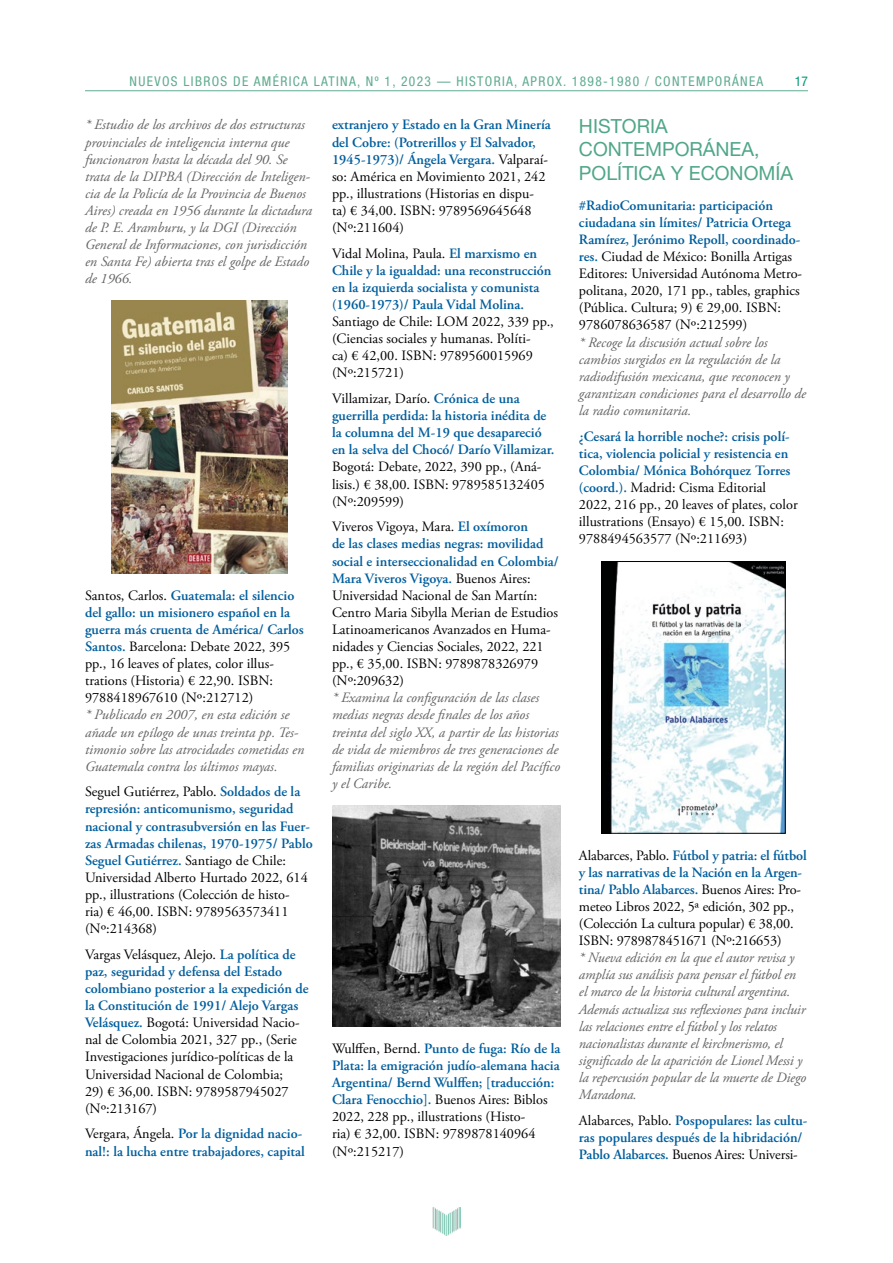
<style>
.page{position:relative;width:893px;height:1263px;background:#fff}
.page>*{position:absolute;margin:0;border:0;box-sizing:border-box;transform-origin:0 0}
.t1{font:19.5px/23.4px "Helvetica Neue LT Std";color:#50a788}
.t2{font:14.25px/17.1px "Adobe Garamond Pro";color:#000}
.t3{font:italic 14.25px/17.1px "Adobe Garamond Pro";color:#646363}
.t4{font:600 14.25px/17.1px "Adobe Garamond Pro";color:#005e9d}
.t5{font:condensed 13.5px "Helvetica Neue LT Std";letter-spacing:.1em;color:#5fac8f}
.t6{font:condensed 13.5px "Helvetica Neue LT Std";color:#009974}
.s1{font-weight:600;color:#005e9d}
.s2{font-weight:400;color:#000}
</style>
<div class="page">
<img style="left:433px;top:1208px;width:27px;height:27px">
<hr style="left:85px;top:90px;width:723px;height:1px;background:#5fac8f">
<img style="left:603px;top:563px;width:180px;height:268px">
<div style="left:601px;top:561px;width:184px;height:272px;border:1px solid #000"></div>
<img style="left:111px;top:301px;width:177px;height:272px">
<img style="left:332px;top:806px;width:229px;height:221px">
<p class="t5" style="left:130px;top:74px;width:635px">NUEVOS LIBROS DE AMÉRICA LATINA, Nº 1, 2023 — HISTORIA, APROX. 1898-1980 / CONTEMPORÁNEA</p>
<p class="t6" style="left:795px;top:74px;width:14px">17</p>
<p class="t3" style="left:85px;top:117px;width:228px">* Estudio de los archivos de dos estructuras provinciales de inteligencia interna que funcionaron hasta la década del 90. Se trata de la DIPBA (Dirección de Inteligen&shy;cia de la Policía de la Provincia de Buenos Aires) creada en 1956 durante la dictadura de P. E. Aramburu, y la DGI (Dirección General de Informaciones, con jurisdicción en Santa Fe) abierta tras el golpe de Estado de 1966.</p>
<h1 class="t1" style="left:579px;top:114px;width:216px">HISTORIA<br>CONTEMPORÁNEA,<br>POLÍTICA Y ECONOMÍA</h1>
<p class="t2" style="left:579px;top:197px;width:225px"><span class="s1">#RadioComunitaria: participación ciudadana sin límites/ Patricia Ortega Ramírez, Jerónimo Repoll, coordinado&shy;res.</span> Ciudad de México: Bonilla Artigas Editores: Universidad Autónoma Metro&shy;politana, 2020, 171 pp., tables, graphics (Pública. Cultura; 9) € 29,00. ISBN:<br>9786078636587 (Nº:212599)</p>
<p class="t3" style="left:579px;top:334px;width:229px">* Recoge la discusión actual sobre los cambios surgidos en la regulación de la radiodifusión mexicana, que reconocen y garantizan condiciones para el desarrollo de la radio comunitaria.</p>
<p class="t2" style="left:579px;top:428px;width:220px"><span class="s1">¿Cesará la horrible noche?: crisis polí&shy;tica, violencia policial y resistencia en Colombia/ Mónica Bohórquez Torres (coord.).</span> Madrid: Cisma Editorial 2022, 216 pp., 20 leaves of plates, color illustrations (Ensayo) € 15,00. ISBN:<br>9788494563577 (Nº:211693)</p>
<p class="t2" style="left:332px;top:117px;width:221px"><span class="s1">extranjero y Estado en la Gran Minería del Cobre: (Potrerillos y El Salvador, 1945-1973)/ Ángela Vergara.</span> Valparaí&shy;so: América en Movimiento 2021, 242 pp., illustrations (Historias en dispu&shy;ta) € 34,00. ISBN: 9789569645648 (Nº:211604)</p>
<p class="t4" style="left:332px;top:245px;width:221px"><span class="s2">Vidal Molina, Paula.</span> El marxismo en Chile y la igualdad: una reconstrucción en la izquierda socialista y comunista (1960-1973)/ Paula Vidal Molina.</p>
<p class="t2" style="left:332px;top:313px;width:223px">Santiago de Chile: LOM 2022, 339 pp., (Ciencias sociales y humanas. Políti-<br>ca) € 42,00. ISBN: 9789560015969 (Nº:215721)</p>
<p class="t4" style="left:332px;top:390px;width:224px"><span class="s2">Villamizar, Darío.</span> Crónica de una guerrilla perdida: la historia inédita de la columna del M-19 que desapareció en la selva del Chocó/ Darío Villamizar.</p>
<p class="t2" style="left:332px;top:459px;width:214px">Bogotá: Debate, 2022, 390 pp., (Aná&shy;lisis.) € 38,00. ISBN: 9789585132405 (Nº:209599)</p>
<p class="t2" style="left:332px;top:519px;width:228px">Viveros Vigoya, Mara. <span class="s1">El oxímoron<br>de las clases medias negras: movilidad social e interseccionalidad en Colombia/ Mara Viveros Vigoya.</span> Buenos Aires:<br>Universidad Nacional de San Martín:<br>Centro Maria Sibylla Merian de Estudios Latinoamericanos Avanzados en Huma&shy;nidades y Ciencias Sociales, 2022, 221 pp., € 35,00. ISBN: 9789878326979 (Nº:209632)</p>
<p class="t3" style="left:332px;top:690px;width:230px">* Examina la configuración de las clases medias negras desde finales de los años treinta del siglo XX, a partir de las historias de vida de miembros de tres generaciones de familias originarias de la región del Pacífico y el Caribe.</p>
<p class="t2" style="left:85px;top:587px;width:220px">Santos, Carlos. <span class="s1">Guatemala: el silencio del gallo: un misionero español en la guerra más cruenta de América/ Carlos Santos.</span> Barcelona: Debate 2022, 395 pp., 16 leaves of plates, color illus&shy;trations (Historia) € 22,90. ISBN:<br>9788418967610 (Nº:212712)</p>
<p class="t3" style="left:85px;top:707px;width:221px">* Publicado en 2007, en esta edición se añade un epílogo de unas treinta pp. Tes&shy;timonio sobre las atrocidades cometidas en Guatemala contra los últimos mayas.</p>
<p class="t2" style="left:85px;top:784px;width:229px">Seguel Gutiérrez, Pablo. <span class="s1">Soldados de la represión: anticomunismo, seguridad nacional y contrasubversión en las Fuer&shy;zas Armadas chilenas, 1970-1975/ Pablo Seguel Gutiérrez.</span> Santiago de Chile:<br>Universidad Alberto Hurtado 2022, 614 pp., illustrations (Colección de histo-<br>ria) € 46,00. ISBN: 9789563573411 (Nº:214368)</p>
<p class="t2" style="left:85px;top:946px;width:225px">Vargas Velásquez, Alejo. <span class="s1">La política de paz, seguridad y defensa del Estado colombiano posterior a la expedición de la Constitución de 1991/ Alejo Vargas Velásquez.</span> Bogotá: Universidad Nacio&shy;nal de Colombia 2021, 327 pp., (Serie Investigaciones jurídico-políticas de la Universidad Nacional de Colombia;</p>
<p class="t2" style="left:85px;top:1083px;width:205px">29) € 36,00. ISBN: 9789587945027 (Nº:213167)</p>
<p class="t4" style="left:85px;top:1125px;width:221px"><span class="s2">Vergara, Ángela.</span> Por la dignidad nacio&shy;nal!: la lucha entre trabajadores, capital</p>
<p class="t2" style="left:579px;top:847px;width:229px">Alabarces, Pablo. <span class="s1">Fútbol y patria: el fútbol y las narrativas de la Nación en la Argen&shy;tina/ Pablo Alabarces.</span> Buenos Aires: Pro&shy;meteo Libros 2022, 5ª edición, 302 pp., (Colección La cultura popular) € 38,00.<br>ISBN: 9789878451671 (Nº:216653)</p>
<p class="t3" style="left:579px;top:949px;width:229px">* Nueva edición en la que el autor revisa y amplía sus análisis para pensar el fútbol en el marco de la historia cultural argentina.<br>Además actualiza sus reflexiones para incluir las relaciones entre el fútbol y los relatos nacionalistas durante el kirchnerismo, el significado de la aparición de Lionel Messi y la repercusión popular de la muerte de Diego Maradona.</p>
<p class="t4" style="left:579px;top:1112px;width:230px"><span class="s2">Alabarces, Pablo.</span> Pospopulares: las cultu&shy;ras populares después de la hibridación/<br>Pablo Alabarces. <span class="s2">Buenos Aires: Universi-</span></p>
<p class="t4" style="left:332px;top:1040px;width:230px"><span class="s2">Wulffen, Bernd.</span> Punto de fuga: Río de la Plata: la emigración judío-alemana hacia Argentina/ Bernd Wulffen; [traducción:<br>Clara Fenocchio]. <span class="s2">Buenos Aires: Biblos 2022, 228 pp., illustrations (Histo-<br>ria) € 32,00. ISBN: 9789878140964 (Nº:215217)</span></p>
</div>
